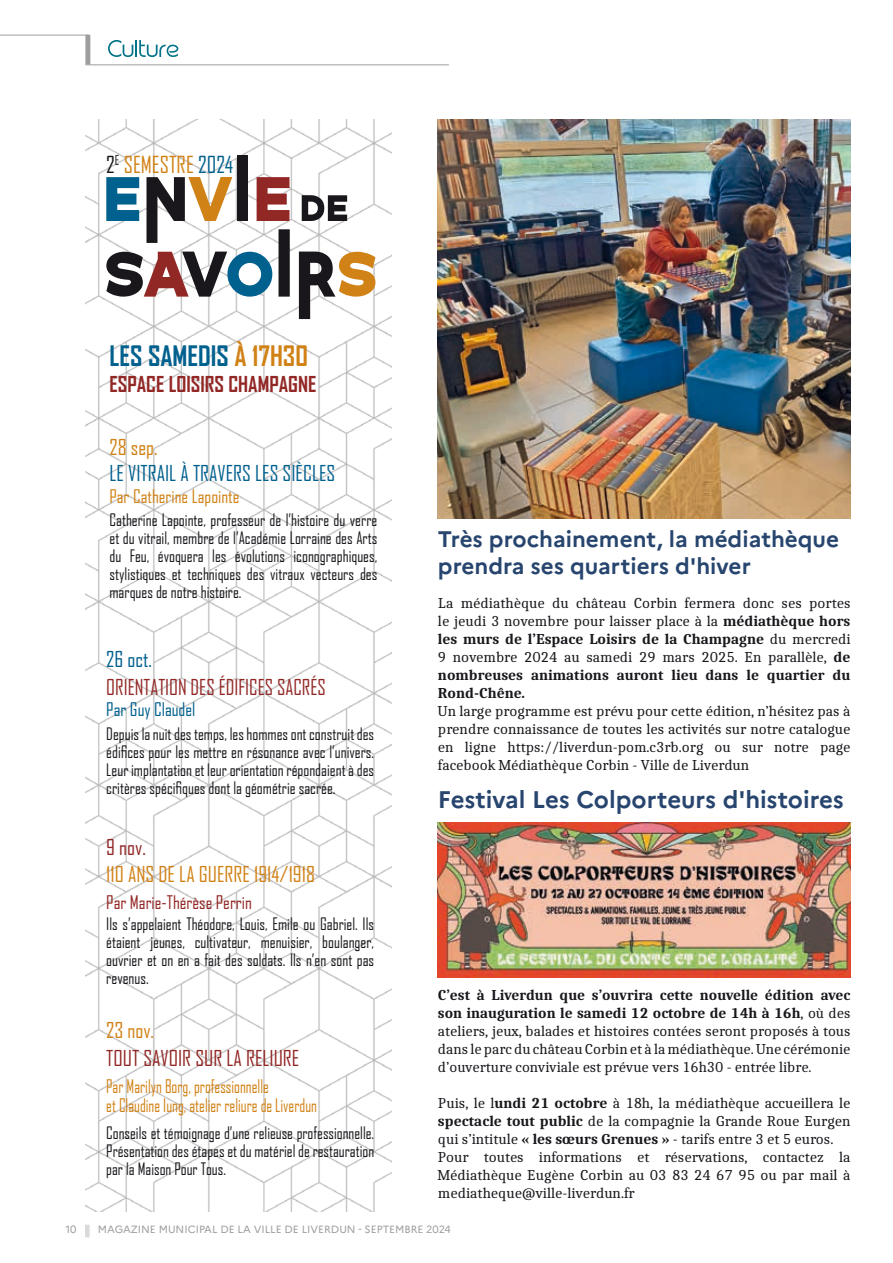
<style>
.page{position:relative;width:893px;height:1263px;background:#fff}
.page>*{position:absolute;margin:0;border:0;box-sizing:border-box;transform-origin:0 0}
.t1{font:700 27px "Agency FB";color:#00608e}
.t2{font:700 24px "Marianne";letter-spacing:-.005em;color:#27456e}
.t3{font:700 22.5px/27px "Marianne";color:#27456e}
.t4{font:22.5px "Agency FB";color:#d18216}
.t5{font:21px "Agency FB";color:#d18216}
.t6{font:21px "Agency FB";color:#00608e}
.t7{font:21px "Agency FB";color:#922826;scale:.95 1}
.t8{font:21px "Agency FB";color:#922826}
.t9{font:700 21px "Agency FB";color:#922826}
.t10{font:18px/19.5px "Agency FB";color:#d18216;scale:.86 1}
.t11{font:18px "Agency FB";color:#922826}
.t12{font:18px "Agency FB";color:#d18216}
.t13{font:18px "Agency FB";color:#00608e}
.t14{font:16.5px/18px "Agency FB";color:#1a171c;text-align:justify;scale:.95 1}
.t15{font:16.5px/18px "Agency FB";color:#1a171c;text-align:justify;scale:.94 1}
.t16{font:15px/18px "Caladea";color:#1a171c;text-align:justify}
.t17{font:10.5px "Marianne";color:#9d9ea0}
.t18{font:10.5px "Marianne";color:#9d9ea0}
.s1{color:#1a171c}
.s2{color:#00608e}
.s3{color:#d18216}
.s4{font-weight:700}
</style>
<div class="page">
<div style="left:85px;top:1225px;width:5px;height:12px;background:#d9dadb"></div>
<hr style="left:0;top:35px;width:89px;height:1px;background:#9d9ea0">
<hr style="left:85px;top:64px;width:364px;height:1px;background:#9d9ea0">
<div style="left:85px;top:35px;width:5px;height:30px;background:#9d9ea0"></div>
<svg style="left:108px;top:40px;width:70px;height:17px"></svg>
<img style="left:85px;top:119px;width:306px;height:1093px">
<img style="left:438px;top:119px;width:412px;height:400px">
<svg style="left:279px;top:229px;width:96px;height:90px"></svg>
<svg style="left:106px;top:252px;width:166px;height:45px"></svg>
<svg style="left:302px;top:195px;width:45px;height:26px"></svg>
<svg style="left:257px;top:177px;width:32px;height:44px"></svg>
<div style="left:237px;top:155px;width:11px;height:66px;background:#1a171c"></div>
<svg style="left:146px;top:177px;width:86px;height:66px"></svg>
<svg style="left:106px;top:177px;width:33px;height:44px"></svg>
<img style="left:438px;top:822px;width:412px;height:155px">
<h3 class="t4" style="left:106px;top:151px;width:129px"><span class="s1">2</span><sup>e</sup> semestre <span class="s2">2024</span></h3>
<h1 class="t1" style="left:109px;top:339px;width:200px">LES SAMEDIS <span class="s3">À 17H30</span></h1>
<h3 class="t9" style="left:109px;top:371px;width:208px">ESPACE LOISIRS CHAMPAGNE</h3>
<h3 class="t5" style="left:109px;top:434px;width:50px">28 sep.</h3>
<h3 class="t6" style="left:109px;top:460px;width:227px">Le vitrail à travers les siècles</h3>
<p class="t12" style="left:109px;top:485px;width:132px">Par Catherine Lapointe</p>
<p class="t14" style="left:109px;top:511px;width:283px">Catherine Lapointe, professeur de l’histoire du verre et du vitrail, membre de l’Académie Lorraine des Arts du Feu, évoquera les évolutions iconographiques, stylistiques et techniques des vitraux vecteurs des marques de notre histoire.</p>
<h3 class="t6" style="left:106px;top:647px;width:47px">26 oct.</h3>
<h3 class="t7" style="left:106px;top:674px;width:233px">Orientation des édifices sacrés</h3>
<p class="t14" style="left:106px;top:724px;width:284px">Depuis la nuit des temps, les hommes ont construit des édifices pour les mettre en résonance avec l’univers.<br>Leur implantation et leur orientation répondaient à des critères spécifiques dont la géométrie sacrée.</p>
<p class="t13" style="left:106px;top:698px;width:91px">Par Guy Claudel</p>
<h3 class="t8" style="left:106px;top:834px;width:41px">9 nov.</h3>
<h3 class="t5" style="left:106px;top:861px;width:210px">110 ans de la Guerre 1914/1918</h3>
<p class="t14" style="left:106px;top:914px;width:283px">Ils s’appelaient Théodore, Louis, Emile ou Gabriel. Ils étaient jeunes, cultivateur, menuisier, boulanger, ouvrier et on en a fait des soldats. Ils n’en sont pas revenus.</p>
<p class="t11" style="left:106px;top:891px;width:147px">Par Marie-Thérèse Perrin</p>
<h3 class="t5" style="left:106px;top:1018px;width:49px">23 nov.</h3>
<h3 class="t8" style="left:106px;top:1045px;width:195px">tout savoir sur la reliure</h3>
<p class="t10" style="left:106px;top:1076px;width:247px">Par Marilyn Borg, professionnelle<br>et Claudine Iung, atelier reliure de Liverdun</p>
<p class="t15" style="left:106px;top:1123px;width:286px">Conseils et témoignage d’une relieuse professionnelle.<br>Présentation des étapes et du matériel de restauration par la Maison Pour Tous.</p>
<h3 class="t3" style="left:438px;top:526px;width:403px">Très prochainement, la médiathèque prendra ses quartiers d'hiver</h3>
<p class="t16" style="left:438px;top:594px;width:414px">La médiathèque du château Corbin fermera donc ses portes le jeudi 3 novembre pour laisser place à la <span class="s4">médiathèque hors les murs de l’Espace Loisirs de la Champagne</span> du mercredi 9 novembre 2024 au samedi 29 mars 2025. En parallèle, <span class="s4">de nombreuses animations auront lieu dans le quartier du Rond-Chêne.</span></p>
<p class="t16" style="left:438px;top:702px;width:414px">Un large programme est prévu pour cette édition, n’hésitez pas à prendre connaissance de toutes les activités sur notre catalogue en ligne https://liverdun-pom.c3rb.org ou sur notre page facebook Médiathèque Corbin - Ville de Liverdun</p>
<h2 class="t2" style="left:438px;top:784px;width:407px">Festival Les Colporteurs d'histoires</h2>
<p class="t16" style="left:438px;top:986px;width:414px"><span class="s4">C’est à Liverdun que s’ouvrira cette nouvelle édition avec son inauguration le samedi 12 octobre de 14h à 16h</span>, où des ateliers, jeux, balades et histoires contées seront proposés à tous dans le parc du château Corbin et à la médiathèque. Une cérémonie d’ouverture conviviale est prévue vers 16h30 - entrée libre.</p>
<p class="t16" style="left:438px;top:1094px;width:414px;text-align:left">Puis, le l<span class="s4">undi 21 octobre</span> à 18h, la médiathèque accueillera le <span class="s4">spectacle tout public</span> de la compagnie la Grande Roue Eurgen qui s’intitule <span class="s4">« les sœurs Grenues »</span> - tarifs entre 3 et 5 euros.<br>Pour toutes informations et réservations, contactez la Médiathèque Eugène Corbin au 03 83 24 67 95 ou par mail à mediatheque@ville-liverdun.fr</p>
<p class="t18" style="left:65px;top:1222px;width:13px">10</p>
<p class="t17" style="left:98px;top:1222px;width:355px">MAGAZINE MUNICIPAL DE LA VILLE DE LIVERDUN - SEPTEMBRE 2024</p>
</div>
